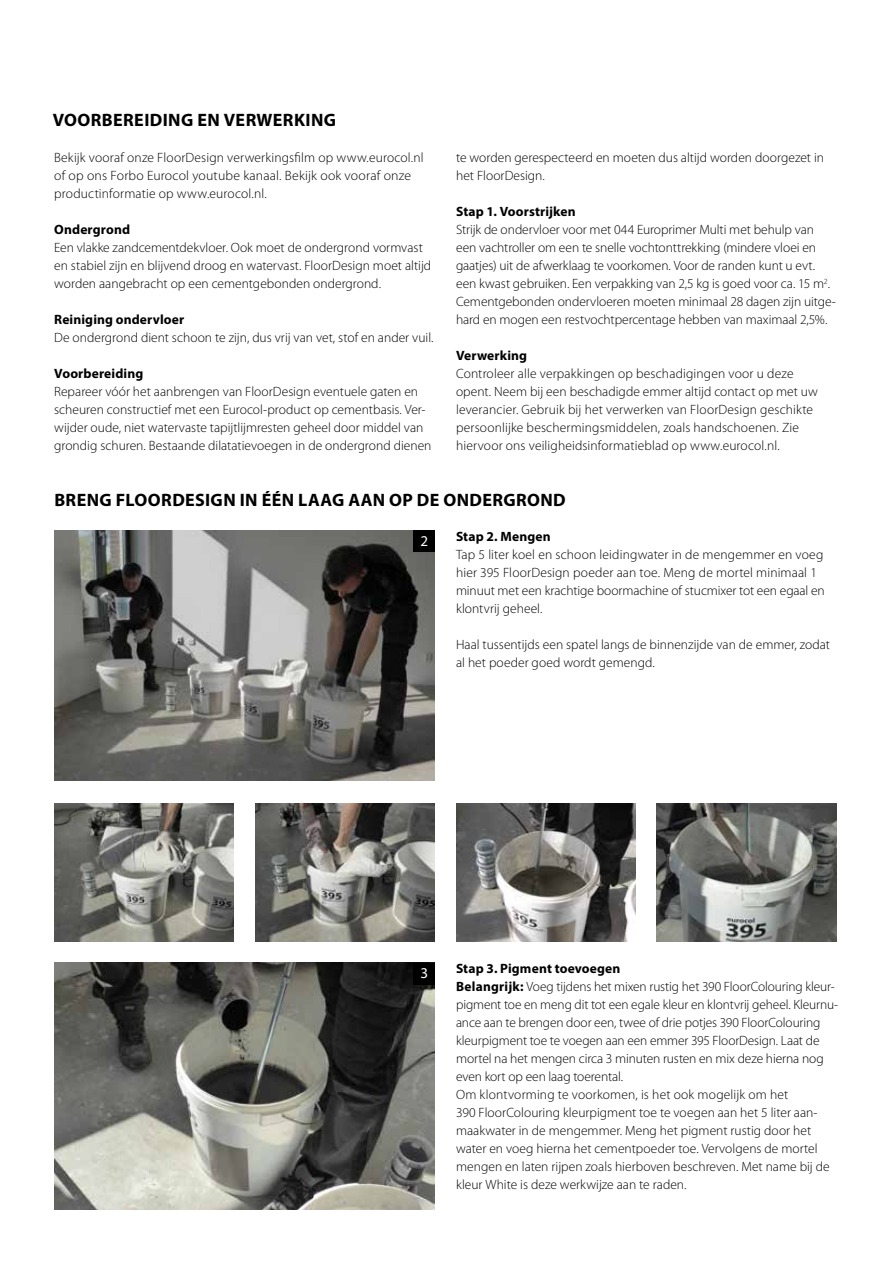
<style>
.page{position:relative;width:893px;height:1263px;background:#fff}
.page>*{position:absolute;margin:0;border:0;box-sizing:border-box;transform-origin:0 0}
.t1{font:700 18px "Myriad Pro";letter-spacing:.02em;color:#000}
.t2{font:15px "Myriad Pro";color:#fff}
.t3{font:300 13.5px/18px "Myriad Pro";color:#000}
.t4{font:700 13.5px "Myriad Pro";letter-spacing:.01em;color:#000}
.s1{font-weight:700}
</style>
<div class="page">
<img style="left:54px;top:530px;width:381px;height:251px">
<img style="left:54px;top:803px;width:180px;height:138px">
<img style="left:255px;top:803px;width:180px;height:138px">
<img style="left:456px;top:803px;width:180px;height:138px">
<img style="left:657px;top:803px;width:180px;height:138px">
<img style="left:54px;top:963px;width:381px;height:246px">
<div style="left:414px;top:530px;width:21px;height:21px;background:#000"></div>
<div style="left:414px;top:963px;width:21px;height:21px;background:#000"></div>
<h1 class="t1" style="left:53px;top:108px;width:285px">VOORBEREIDING EN VERWERKING</h1>
<p class="t3" style="left:54px;top:149px;width:371px">Bekijk vooraf onze FloorDesign verwerkingsfilm op www.eurocol.nl of op ons Forbo Eurocol youtube kanaal. Bekijk ook vooraf onze productinformatie op www.eurocol.nl.</p>
<p class="t4" style="left:54px;top:221px;width:78px">Ondergrond</p>
<p class="t3" style="left:54px;top:239px;width:379px">Een vlakke zandcementdekvloer. Ook moet de ondergrond vormvast en stabiel zijn en blijvend droog en watervast. FloorDesign moet altijd worden aangebracht op een cementgebonden ondergrond.</p>
<p class="t4" style="left:54px;top:311px;width:132px">Reiniging ondervloer</p>
<p class="t3" style="left:54px;top:329px;width:381px">De ondergrond dient schoon te zijn, dus vrij van vet, stof en ander vuil.</p>
<p class="t4" style="left:54px;top:365px;width:91px">Voorbereiding</p>
<p class="t3" style="left:54px;top:383px;width:379px">Repareer vóór het aanbrengen van FloorDesign eventuele gaten en scheuren constructief met een Eurocol-product op cementbasis. Ver&shy;wijder oude, niet watervaste tapijtlijmresten geheel door middel van grondig schuren. Bestaande dilatatievoegen in de ondergrond dienen</p>
<p class="t3" style="left:456px;top:149px;width:370px">te worden gerespecteerd en moeten dus altijd worden doorgezet in het FloorDesign.</p>
<p class="t4" style="left:456px;top:203px;width:121px">Stap 1. Voorstrijken</p>
<p class="t3" style="left:456px;top:221px;width:381px">Strijk de ondervloer voor met 044 Europrimer Multi met behulp van een vachtroller om een te snelle vochtonttrekking (mindere vloei en gaatjes) uit de afwerklaag te voorkomen. Voor de randen kunt u evt. een kwast gebruiken. Een verpakking van 2,5 kg is goed voor ca. 15 m<sup>2</sup>.<br>Cementgebonden ondervloeren moeten minimaal 28 dagen zijn uitge&shy;hard en mogen een restvochtpercentage hebben van maximaal 2,5%.</p>
<p class="t4" style="left:456px;top:347px;width:73px">Verwerking</p>
<p class="t3" style="left:456px;top:365px;width:363px">Controleer alle verpakkingen op beschadigingen voor u deze opent. Neem bij een beschadigde emmer altijd contact op met uw leverancier. Gebruik bij het verwerken van FloorDesign geschikte persoonlijke beschermingsmiddelen, zoals handschoenen. Zie hiervoor ons veiligheidsinformatieblad op www.eurocol.nl.</p>
<h1 class="t1" style="left:54px;top:488px;width:513px">BRENG FLOORDESIGN IN ÉÉN LAAG AAN OP DE ONDERGROND</h1>
<p class="t2" style="left:420px;top:531px;width:9px">2</p>
<p class="t4" style="left:456px;top:528px;width:96px">Stap 2. Mengen</p>
<p class="t3" style="left:456px;top:546px;width:370px">Tap 5 liter koel en schoon leidingwater in de mengemmer en voeg hier 395 FloorDesign poeder aan toe. Meng de mortel minimaal 1 minuut met een krachtige boormachine of stucmixer tot een egaal en klontvrij geheel.</p>
<p class="t3" style="left:456px;top:636px;width:375px">Haal tussentijds een spatel langs de binnenzijde van de emmer, zodat al het poeder goed wordt gemengd.</p>
<p class="t2" style="left:420px;top:964px;width:9px">3</p>
<p class="t3" style="left:456px;top:960px;width:384px"><span class="s1">Stap 3. Pigment toevoegen<br>Belangrijk:</span> Voeg tijdens het mixen rustig het 390 FloorColouring kleur&shy;pigment toe en meng dit tot een egale kleur en klontvrij geheel. Kleurnu&shy;ance aan te brengen door een, twee of drie potjes 390 FloorColouring kleurpigment toe te voegen aan een emmer 395 FloorDesign. Laat de mortel na het mengen circa 3 minuten rusten en mix deze hierna nog even kort op een laag toerental.<br>Om klontvorming te voorkomen, is het ook mogelijk om het<br>390 FloorColouring kleurpigment toe te voegen aan het 5 liter aan&shy;maakwater in de mengemmer. Meng het pigment rustig door het water en voeg hierna het cementpoeder toe. Vervolgens de mortel mengen en laten rijpen zoals hierboven beschreven. Met name bij de kleur White is deze werkwijze aan te raden.</p>
</div>
